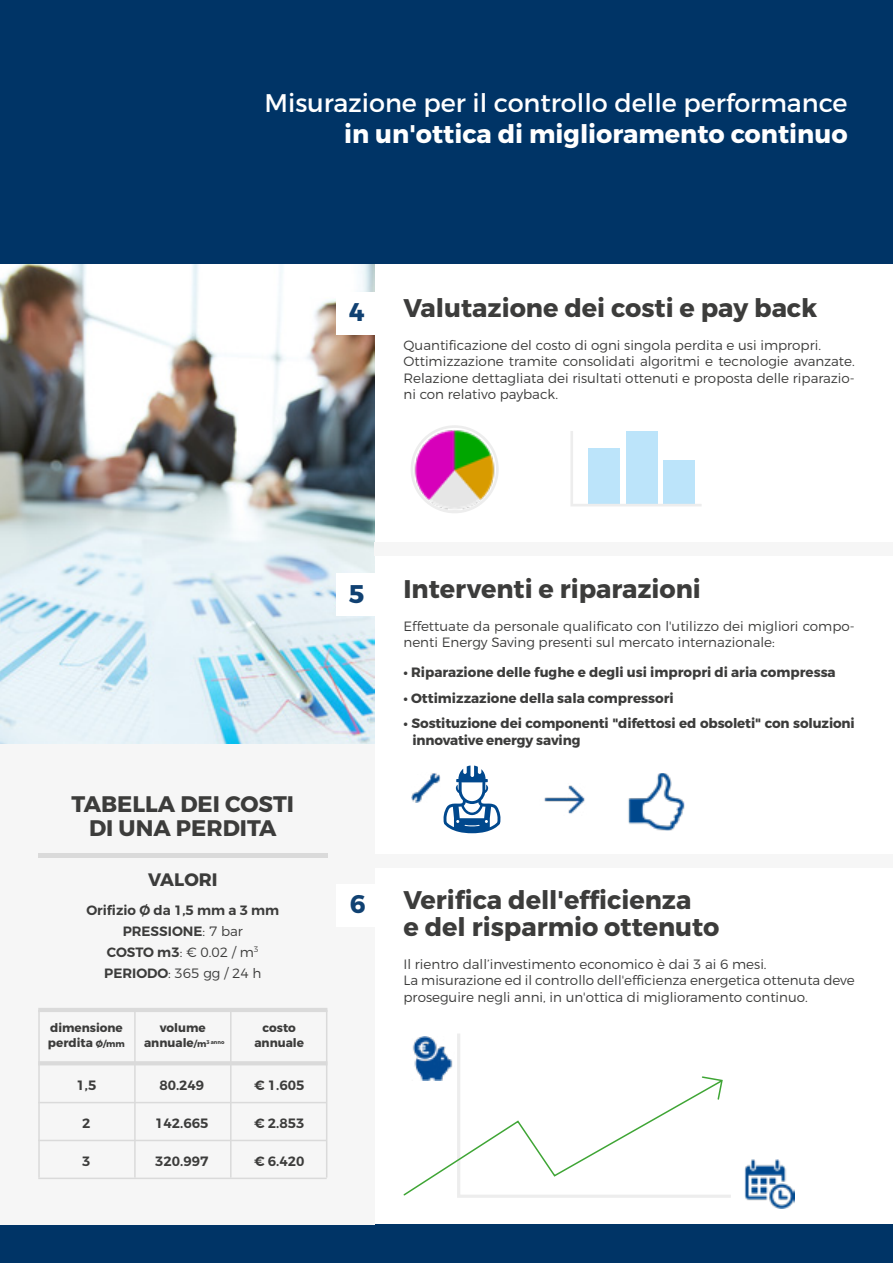
<style>
.page{position:relative;width:893px;height:1263px;background:#fff}
.page>*{position:absolute;margin:0;border:0;box-sizing:border-box;transform-origin:0 0}
.t1{font:700 25.5px/27px "Montserrat";color:#3c3c3b}
.t2{font:25.5px "Montserrat";color:#fff}
.t3{font:700 25.5px "Montserrat";color:#fff}
.t4{font:700 25.5px "Montserrat";color:#104172}
.t5{font:700 22.5px/24px "Montserrat";color:#3c3c3b;text-align:center}
.t6{font:700 18px "Montserrat";color:#3c3c3b}
.t7{font:300 13.5px/16.5px "Montserrat";color:#3c3c3b}
.t8{font:700 13.5px/16.5px "Montserrat";letter-spacing:-.005em;color:#3c3c3b}
.t9{font:600 13.5px/21px "Montserrat";color:#3c3c3b;text-align:center}
.t10{font:700 12px/14.4px "Montserrat";color:#3c3c3b;text-align:center}
.s1{font-weight:300}
.s2{font-size:9px}
</style>
<div class="page">
<div style="left:0;top:1225px;width:893px;height:38px;background:#003466"></div>
<img style="left:0;top:264px;width:374px;height:480px">
<div style="left:0;top:744px;width:374px;height:481px;background:#f6f6f6"></div>
<div style="left:374px;top:542px;width:519px;height:13px;background:#f6f6f6"></div>
<div style="left:374px;top:854px;width:519px;height:13px;background:#f6f6f6"></div>
<div style="left:0;top:0;width:893px;height:264px;background:#003466"></div>
<div style="left:336px;top:884px;width:38px;height:42px;background:#fff"></div>
<div style="left:336px;top:292px;width:38px;height:42px;background:#fff"></div>
<div style="left:336px;top:573px;width:38px;height:43px;background:#fff"></div>
<svg style="left:457px;top:1034px;width:274px;height:164px"></svg>
<img style="left:412px;top:1037px;width:41px;height:38px">
<img style="left:744px;top:1159px;width:51px;height:49px">
<svg style="left:403px;top:1075px;width:321px;height:122px"></svg>
<img style="left:544px;top:785px;width:41px;height:29px">
<img style="left:628px;top:773px;width:56px;height:58px">
<img style="left:411px;top:773px;width:30px;height:29px">
<svg style="left:443px;top:765px;width:58px;height:68px"></svg>
<img style="left:411px;top:429px;width:84px;height:84px">
<div style="left:411px;top:425px;width:88px;height:88px;border:3px solid #ededed;border-radius:50%"></div>
<svg style="left:571px;top:431px;width:131px;height:75px"></svg>
<div style="left:38px;top:853px;width:289px;height:5px;background:#dadada"></div>
<svg style="left:38px;top:1008px;width:289px;height:4px"></svg>
<svg style="left:40px;top:1061px;width:286px;height:4px"></svg>
<hr style="left:134px;top:1010px;width:2px;height:167px;background:#dadada">
<hr style="left:38px;top:1102px;width:289px;height:1px;background:#dadada">
<hr style="left:38px;top:1140px;width:289px;height:1px;background:#dadada">
<hr style="left:38px;top:1177px;width:289px;height:2px;background:#dadada">
<hr style="left:230px;top:1010px;width:2px;height:167px;background:#dadada">
<hr style="left:326px;top:1010px;width:1px;height:167px;background:#dadada">
<hr style="left:38px;top:1010px;width:2px;height:167px;background:#dadada">
<h1 class="t2" style="left:264px;top:88px;width:585px">Misurazione per il controllo delle performance</h1>
<h1 class="t3" style="left:344px;top:118px;width:505px">in un'ottica di miglioramento continuo</h1>
<h1 class="t4" style="left:349px;top:296px;width:17px">4</h1>
<h1 class="t1" style="left:403px;top:295px;width:415px">Valutazione dei costi e pay back</h1>
<p class="t7" style="left:403px;top:337px;width:453px">Quantificazione del costo di ogni singola perdita e usi impropri.<br>Ottimizzazione tramite consolidati algoritmi e tecnologie avanzate.<br>Relazione dettagliata dei risultati ottenuti e proposta delle riparazio&shy;ni con relativo payback.</p>
<h2 class="t5" style="left:72px;top:792px;width:224px">TABELLA DEI COSTI<br>DI UNA PERDITA</h2>
<h3 class="t6" style="left:148px;top:868px;width:71px">VALORI</h3>
<p class="t9" style="left:86px;top:899px;width:194px">Orifizio Ø da 1,5 mm a 3 mm<br>PRESSIONE<span class="s1">: 7 bar<br></span>COSTO m3<span class="s1">: € 0.02 / m</span><sup>3<br></sup>PERIODO<span class="s1">: 365 gg / 24 h</span></p>
<p class="t10" style="left:48px;top:1021px;width:78px;text-align:left">dimensione perdita <span class="s2">Ø/mm</span></p>
<p class="t10" style="left:144px;top:1021px;width:82px">volume annuale<span class="s2">/m</span><sup>3</sup> <sup>anno</sup></p>
<p class="t10" style="left:254px;top:1021px;width:51px">costo annuale</p>
<p class="t9" style="left:77px;top:1075px;width:21px">1,5</p>
<p class="t9" style="left:159px;top:1075px;width:46px">80.249</p>
<p class="t9" style="left:254px;top:1075px;width:52px">€ 1.605</p>
<p class="t9" style="left:82px;top:1113px;width:10px">2</p>
<p class="t9" style="left:155px;top:1113px;width:55px">142.665</p>
<p class="t9" style="left:254px;top:1113px;width:52px">€ 2.853</p>
<p class="t9" style="left:82px;top:1151px;width:10px">3</p>
<p class="t9" style="left:155px;top:1151px;width:55px">320.997</p>
<p class="t9" style="left:254px;top:1151px;width:52px">€ 6.420</p>
<h1 class="t4" style="left:349px;top:578px;width:17px">5</h1>
<h1 class="t1" style="left:403px;top:576px;width:299px">Interventi e riparazioni</h1>
<p class="t7" style="left:403px;top:617px;width:453px">Effettuate da personale qualificato con l'utilizzo dei migliori compo&shy;nenti Energy Saving presenti sul mercato internazionale:</p>
<p class="t8" style="left:403px;top:664px;width:434px">• Riparazione delle fughe e degli usi impropri di aria compressa</p>
<p class="t8" style="left:403px;top:690px;width:272px">• Ottimizzazione della sala compressori</p>
<p class="t8" style="left:412px;top:715px;width:444px;text-indent:-9px">• Sostituzione dei componenti "difettosi ed obsoleti" con soluzioni innovative energy saving</p>
<h1 class="t4" style="left:350px;top:888px;width:17px">6</h1>
<h1 class="t1" style="left:403px;top:887px;width:318px">Verifica dell'efficienza<br>e del risparmio ottenuto</h1>
<p class="t7" style="left:403px;top:955px;width:453px">Il rientro dall’investimento economico è dai 3 ai 6 mesi.<br>La misurazione ed il controllo dell'efficienza energetica ottenuta deve proseguire negli anni, in un'ottica di miglioramento continuo.</p>
</div>
